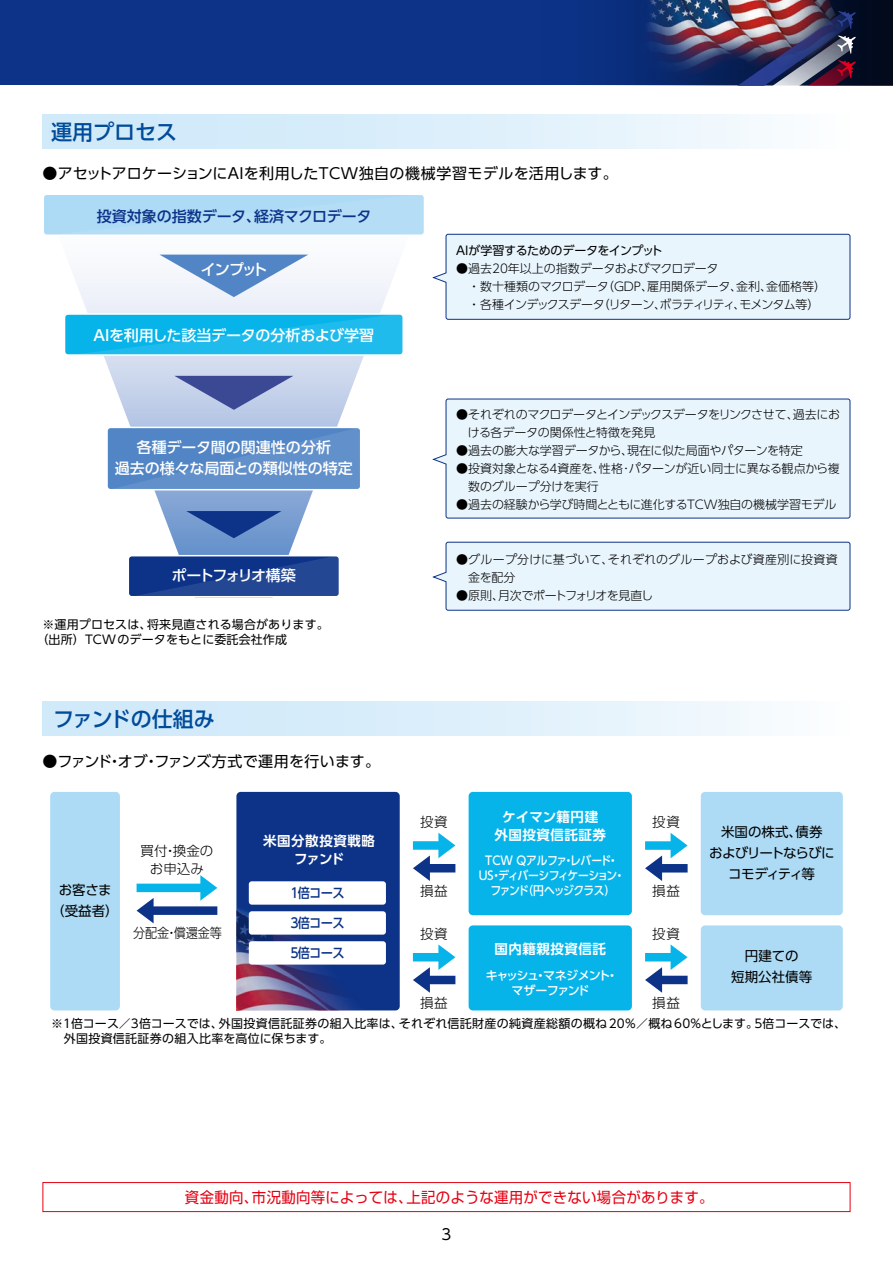
<style>
.page{position:relative;width:893px;height:1263px;background:#fff}
.page>*{position:absolute;margin:0;border:0;box-sizing:border-box;transform-origin:0 0}
.t1{font:500 21px "UD Shin Go Pro";color:#004b9a}
.t2{font:15px "UD Shin Go Pro";letter-spacing:.015em;color:#000}
.t3{font:500 15px/21px "UD Shin Go Pro";color:#fff;text-align:center}
.t4{font:15px "Shin Go Pro";letter-spacing:.015em;color:#e60012;scale:.96 1}
.t5{font:500 15px "UD Shin Go Pro";color:#0c3388}
.t6{font:500 15px "UD Shin Go Pro";letter-spacing:-.11em;color:#fff}
.t7{font:500 15px "Shin Go Pro";letter-spacing:-.105em;color:#fff}
.t8{font:700 13.5px/18px "UD Shin Go Pro De";letter-spacing:.04em;color:#fff;text-align:center}
.t9{font:300 13.5px/18px "UD Shin Go Pro";color:#000;text-align:center}
.t10{font:13.5px/21px "UD Shin Go Pro";letter-spacing:-.055em;color:#000;text-align:center}
.t11{font:500 13.5px "UD Shin Go Pro";letter-spacing:-.075em;color:#0c3388;scale:.91 1}
.t12{font:13.5px/21px "UD Shin Go Pro";color:#000;text-align:center}
.t13{font:13.5px/21px "UD Shin Go Pro";letter-spacing:-.02em;color:#000;text-align:center}
.t14{font:300 13.5px "UD Shin Go Pro";color:#000;scale:.9 1}
.t15{font:300 12px/18px "UD Shin Go Pro";letter-spacing:-.02em;color:#000}
.t16{font:12px/15px "UD Shin Go Pro";letter-spacing:.01em;color:#000}
.t17{font:500 12px/15px "UD Shin Go Pro";letter-spacing:-.07em;color:#fff;text-align:center;scale:.9 1}
.t18{font:300 12px/18px "UD Shin Go Pro";letter-spacing:.015em;color:#000}
.t19{font:500 12px/15px "UD Shin Go Pro";letter-spacing:-.105em;color:#fff;text-align:center}
.t20{font:12px "UD Shin Go Pro";letter-spacing:-.03em;color:#000}
.t21{font:300 12px "UD Shin Go Pro";letter-spacing:-.05em;color:#000}
</style>
<div class="page">
<div style="left:0;top:0;width:893px;height:85px;background:#0c3388"></div>
<svg style="left:616px;top:0;width:277px;height:85px;background:#020d25"></svg>
<img style="left:635px;top:0;width:232px;height:85px">
<img style="left:616px;top:11px;width:240px;height:74px">
<div style="left:43px;top:115px;width:807px;height:34px;background:linear-gradient(to right,#c9e6f9,#f7fbfe)"></div>
<svg style="left:74px;top:254px;width:320px;height:301px"></svg>
<div style="left:44px;top:195px;width:380px;height:40px;background:#b3ddf6"></div>
<svg style="left:65px;top:313px;width:338px;height:43px;background:#25bdec"></svg>
<svg style="left:106px;top:427px;width:255px;height:63px;background:#618fca"></svg>
<svg style="left:129px;top:556px;width:210px;height:40px;background:#1a3f8e"></svg>
<svg style="left:432px;top:233px;width:418px;height:87px;background:#e4f0fa"></svg>
<div style="left:432px;top:398px;width:418px;height:121px;background:#e9f5fd"></div>
<svg style="left:432px;top:541px;width:418px;height:70px;background:#e2eff9"></svg>
<svg style="left:159px;top:255px;width:149px;height:42px"></svg>
<svg style="left:174px;top:376px;width:119px;height:34px;background:#7f8cbf"></svg>
<svg style="left:186px;top:511px;width:95px;height:27px;background:#3e65ab"></svg>
<div style="left:43px;top:1182px;width:807px;height:30px;border:1px solid #e60012"></div>
<div style="left:43px;top:702px;width:807px;height:34px;background:linear-gradient(to right,#c9e6f9,#f7fbfe)"></div>
<div style="left:50px;top:792px;width:70px;height:218px;background:#addbf6;border-radius:4px"></div>
<div style="left:469px;top:925px;width:163px;height:85px;background:#06b4ea;border-radius:4px"></div>
<div style="left:236px;top:792px;width:164px;height:218px;background:#0c3388;border-radius:4px"></div>
<img style="left:236px;top:900px;width:164px;height:110px">
<div style="left:469px;top:792px;width:163px;height:123px;background:#06b4ea;border-radius:4px"></div>
<svg style="left:137px;top:875px;width:80px;height:48px"></svg>
<svg style="left:413px;top:833px;width:42px;height:48px"></svg>
<svg style="left:413px;top:944px;width:42px;height:49px"></svg>
<svg style="left:645px;top:833px;width:43px;height:48px"></svg>
<svg style="left:645px;top:944px;width:43px;height:49px"></svg>
<div style="left:701px;top:925px;width:142px;height:85px;background:#addbf6;border-radius:4px"></div>
<div style="left:701px;top:792px;width:142px;height:123px;background:#addbf6;border-radius:4px"></div>
<div style="left:249px;top:881px;width:137px;height:24px;background:#fff;border-radius:3px"></div>
<div style="left:249px;top:911px;width:137px;height:24px;background:#fff;border-radius:3px"></div>
<div style="left:249px;top:941px;width:137px;height:23px;background:#fff;border-radius:3px"></div>
<h1 class="t1" style="left:51px;top:115px;width:127px">運用プロセス</h1>
<p class="t2" style="left:43px;top:161px;width:577px">●アセットアロケーションにAIを利用したTCW独自の機械学習モデルを活用します。</p>
<p class="t5" style="left:97px;top:204px;width:276px">投資対象の指数データ、経済マクロデータ</p>
<p class="t7" style="left:201px;top:257px;width:68px">インプット</p>
<p class="t3" style="left:94px;top:325px;width:282px">AIを利用した該当データの分析および学習</p>
<p class="t3" style="left:115px;top:436px;width:240px">各種データ間の関連性の分析<br>過去の様々な局面との類似性の特定</p>
<p class="t6" style="left:172px;top:563px;width:126px">ポートフォリオ構築</p>
<p class="t16" style="left:37px;top:617px;width:294px;text-indent:6px">※運用プロセスは、将来見直される場合があります。（出所）TCWのデータをもとに委託会社作成</p>
<h1 class="t1" style="left:53px;top:701px;width:163px">ファンドの仕組み</h1>
<p class="t2" style="left:43px;top:749px;width:339px">●ファンド・オブ・ファンズ方式で運用を行います。</p>
<p class="t13" style="left:51px;top:879px;width:69px">お客さま（受益者）</p>
<p class="t9" style="left:141px;top:841px;width:74px">買付・換金のお申込み</p>
<p class="t14" style="left:133px;top:922px;width:100px">分配金・償還金等</p>
<p class="t8" style="left:263px;top:832px;width:113px">米国分散投資戦略ファンド</p>
<p class="t11" style="left:288px;top:882px;width:63px">１倍コース</p>
<p class="t11" style="left:288px;top:912px;width:63px">３倍コース</p>
<p class="t11" style="left:288px;top:942px;width:63px">５倍コース</p>
<p class="t20" style="left:456px;top:241px;width:208px">AIが学習するためのデータをインプット</p>
<p class="t15" style="left:468px;top:259px;width:360px;text-indent:-12px">●過去20年以上の指数データおよびマクロデータ<br>・数十種類のマクロデータ（GDP、雇用関係データ、金利、金価格等）・各種インデックスデータ（リターン、ボラティリティ、モメンタム等）</p>
<p class="t15" style="left:468px;top:405px;width:374px;text-indent:-12px">●それぞれのマクロデータとインデックスデータをリンクさせて、過去における各データの関係性と特徴を発見</p>
<p class="t15" style="left:456px;top:441px;width:348px">●過去の膨大な学習データから、現在に似た局面やパターンを特定</p>
<p class="t15" style="left:468px;top:459px;width:373px;text-indent:-12px">●投資対象となる4資産を、性格･パターンが近い同士に異なる観点から複数のグループ分けを実行</p>
<p class="t15" style="left:456px;top:495px;width:382px">●過去の経験から学び時間とともに進化するTCW独自の機械学習モデル</p>
<p class="t18" style="left:468px;top:550px;width:371px;text-indent:-12px">●グループ分けに基づいて、それぞれのグループおよび資産別に投資資金を配分</p>
<p class="t21" style="left:456px;top:585px;width:199px">●原則、月次でポートフォリオを見直し</p>
<p class="t9" style="left:420px;top:812px;width:29px">投資</p>
<p class="t9" style="left:420px;top:881px;width:29px">損益</p>
<p class="t9" style="left:420px;top:924px;width:29px">投資</p>
<p class="t8" style="left:494px;top:807px;width:113px">ケイマン籍円建外国投資信託証券</p>
<p class="t17" style="left:479px;top:853px;width:164px">TCW Qアルファ・レバード・<br>US・ディバーシフィケーション・ファンド（円ヘッジクラス）</p>
<p class="t9" style="left:652px;top:812px;width:29px">投資</p>
<p class="t9" style="left:652px;top:881px;width:29px">損益</p>
<p class="t9" style="left:652px;top:924px;width:29px">投資</p>
<p class="t10" style="left:709px;top:820px;width:127px">米国の株式、債券<br>およびリートならびにコモディティ等</p>
<p class="t9" style="left:420px;top:993px;width:29px">損益</p>
<p class="t8" style="left:494px;top:939px;width:113px">国内籍親投資信託</p>
<p class="t19" style="left:486px;top:968px;width:134px">キャッシュ・マネジメント・マザーファンド</p>
<p class="t9" style="left:652px;top:993px;width:29px">損益</p>
<p class="t12" style="left:731px;top:945px;width:82px">円建ての<br>短期公社債等</p>
<p class="t16" style="left:64px;top:1015px;width:784px;text-indent:-13px">※１倍コース／３倍コースでは、外国投資信託証券の組入比率は、それぞれ信託財産の純資産総額の概ね20％／概ね60％とします。５倍コースでは、外国投資信託証券の組入比率を高位に保ちます。</p>
<p class="t4" style="left:185px;top:1185px;width:552px">資金動向、市況動向等によっては、上記のような運用ができない場合があります。</p>
<p class="t2" style="left:442px;top:1222px;width:11px">3</p>
</div>
